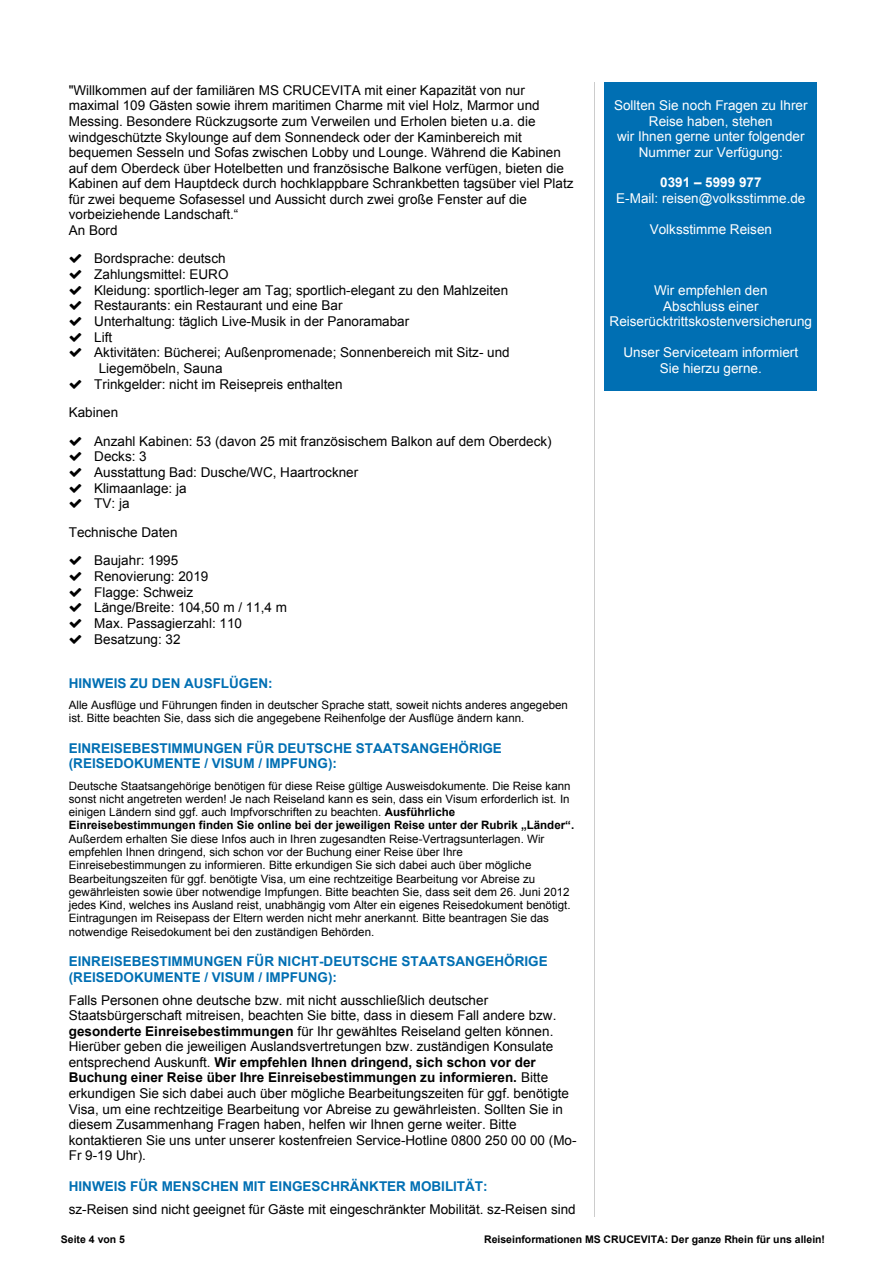
<style>
.page{position:relative;width:893px;height:1263px;background:#fff}
.page>*{position:absolute;margin:0;border:0;box-sizing:border-box;transform-origin:0 0}
.t1{font:13.5px/15.6px "Arial";color:#000}
.t2{font:13.5px/15.5px "Arial";color:#fff;text-align:center}
.t3{font:700 13.5px/15.6px "Arial";color:#006fb3}
.t4{font:700 13.5px "Arial";color:#fff}
.t5{font:11.55px/13.4px "Arial";color:#000}
.t6{font:700 10.5px "Arial";color:#000}
.s1{font-weight:700}
</style>
<div class="page">
<hr style="left:594px;top:83px;width:1px;height:1134px;background:#ccc">
<div style="left:605px;top:83px;width:212px;height:308px;background:#006fb3"></div>
<p class="t1" style="left:69px;top:84px;width:506px">"Willkommen auf der familiären MS CRUCEVITA mit einer Kapazität von nur maximal 109 Gästen sowie ihrem maritimen Charme mit viel Holz, Marmor und Messing. Besondere Rückzugsorte zum Verweilen und Erholen bieten u.a. die windgeschützte Skylounge auf dem Sonnendeck oder der Kaminbereich mit bequemen Sesseln und Sofas zwischen Lobby und Lounge. Während die Kabinen auf dem Oberdeck über Hotelbetten und französische Balkone verfügen, bieten die Kabinen auf dem Hauptdeck durch hochklappbare Schrankbetten tagsüber viel Platz für zwei bequeme Sofasessel und Aussicht durch zwei große Fenster auf die vorbeiziehende Landschaft.“<br>An Bord</p>
<p class="t1" style="left:94px;top:252px;width:133px">Bordsprache: deutsch</p>
<p class="t1" style="left:94px;top:268px;width:136px">Zahlungsmittel: EURO</p>
<p class="t1" style="left:94px;top:283px;width:415px">Kleidung: sportlich-leger am Tag; sportlich-elegant zu den Mahlzeiten</p>
<p class="t1" style="left:94px;top:299px;width:250px">Restaurants: ein Restaurant und eine Bar</p>
<p class="t1" style="left:94px;top:315px;width:316px">Unterhaltung: täglich Live-Musik in der Panoramabar</p>
<p class="t1" style="left:94px;top:330px;width:19px">Lift</p>
<p class="t1" style="left:94px;top:346px;width:417px">Aktivitäten: Bücherei; Außenpromenade; Sonnenbereich mit Sitz- und</p>
<p class="t1" style="left:99px;top:361px;width:125px">Liegemöbeln, Sauna</p>
<p class="t1" style="left:94px;top:377px;width:250px">Trinkgelder: nicht im Reisepreis enthalten</p>
<p class="t1" style="left:94px;top:399px;width:459px;line-height:28.7px;text-indent:-26px">Kabinen<br>Anzahl Kabinen: 53 (davon 25 mit französischem Balkon auf dem Oberdeck)</p>
<p class="t1" style="left:94px;top:450px;width:265px">Decks: 3<br>Ausstattung Bad: Dusche/WC, Haartrockner<br>Klimaanlage: ja<br>TV: ja</p>
<p class="t1" style="left:69px;top:519px;width:111px;line-height:28.7px;text-align:right">Technische Daten<br>Baujahr: 1995</p>
<p class="t1" style="left:94px;top:570px;width:194px">Renovierung: 2019<br>Flagge: Schweiz<br>Länge/Breite: 104,50 m / 11,4 m<br>Max. Passagierzahl: 110<br>Besatzung: 32</p>
<p class="t3" style="left:69px;top:676px;width:205px">HINWEIS ZU DEN AUSFLÜGEN:</p>
<p class="t5" style="left:69px;top:699px;width:501px">Alle Ausflüge und Führungen finden in deutscher Sprache statt, soweit nichts anderes angegeben ist. Bitte beachten Sie, dass sich die angegebene Reihenfolge der Ausflüge ändern kann.</p>
<p class="t3" style="left:69px;top:741px;width:435px">EINREISEBESTIMMUNGEN FÜR DEUTSCHE STAATSANGEHÖRIGE (REISEDOKUMENTE / VISUM / IMPFUNG):</p>
<p class="t5" style="left:69px;top:780px;width:507px">Deutsche Staatsangehörige benötigen für diese Reise gültige Ausweisdokumente. Die Reise kann sonst nicht angetreten werden! Je nach Reiseland kann es sein, dass ein Visum erforderlich ist. In einigen Ländern sind ggf. auch Impfvorschriften zu beachten. <span class="s1">Ausführliche Einreisebestimmungen finden Sie online bei der jeweiligen Reise unter der Rubrik „Länder“.</span></p>
<p class="t5" style="left:69px;top:833px;width:503px">Außerdem erhalten Sie diese Infos auch in Ihren zugesandten Reise-Vertragsunterlagen. Wir empfehlen Ihnen dringend, sich schon vor der Buchung einer Reise über Ihre Einreisebestimmungen zu informieren. Bitte erkundigen Sie sich dabei auch über mögliche Bearbeitungszeiten für ggf. benötigte Visa, um eine rechtzeitige Bearbeitung vor Abreise zu gewährleisten sowie über notwendige Impfungen. Bitte beachten Sie, dass seit dem 26. Juni 2012 jedes Kind, welches ins Ausland reist, unabhängig vom Alter ein eigenes Reisedokument benötigt.<br>Eintragungen im Reisepass der Eltern werden nicht mehr anerkannt. Bitte beantragen Sie das notwendige Reisedokument bei den zuständigen Behörden.</p>
<p class="t3" style="left:69px;top:955px;width:480px">EINREISEBESTIMMUNGEN FÜR NICHT-DEUTSCHE STAATSANGEHÖRIGE (REISEDOKUMENTE / VISUM / IMPFUNG):</p>
<p class="t1" style="left:69px;top:993px;width:509px">Falls Personen ohne deutsche bzw. mit nicht ausschließlich deutscher Staatsbürgerschaft mitreisen, beachten Sie bitte, dass in diesem Fall andere bzw. <span class="s1">gesonderte Einreisebestimmungen</span> für Ihr gewähltes Reiseland gelten können.<br>Hierüber geben die jeweiligen Auslandsvertretungen bzw. zuständigen Konsulate entsprechend Auskunft. <span class="s1">Wir empfehlen Ihnen dringend, sich schon vor der Buchung einer Reise über Ihre Einreisebestimmungen zu informieren.</span> Bitte erkundigen Sie sich dabei auch über mögliche Bearbeitungszeiten für ggf. benötigte Visa, um eine rechtzeitige Bearbeitung vor Abreise zu gewährleisten. Sollten Sie in diesem Zusammenhang Fragen haben, helfen wir Ihnen gerne weiter. Bitte kontaktieren Sie uns unter unserer kostenfreien Service-Hotline 0800 250 00 00 (Mo-Fr 9-19 Uhr).</p>
<p class="t3" style="left:69px;top:1180px;width:420px">HINWEIS FÜR MENSCHEN MIT EINGESCHRÄNKTER MOBILITÄT:</p>
<p class="t1" style="left:69px;top:1203px;width:508px">sz-Reisen sind nicht geeignet für Gäste mit eingeschränkter Mobilität. sz-Reisen sind</p>
<p class="t2" style="left:614px;top:99px;width:195px">Sollten Sie noch Fragen zu Ihrer<br>Reise haben, stehen<br>wir Ihnen gerne unter folgender<br>Nummer zur Verfügung:</p>
<p class="t4" style="left:660px;top:177px;width:103px">0391 – 5999 977</p>
<p class="t2" style="left:616px;top:192px;width:191px">E-Mail: reisen@volksstimme.de</p>
<p class="t2" style="left:650px;top:223px;width:124px">Volksstimme Reisen</p>
<p class="t2" style="left:610px;top:284px;width:204px">Wir empfehlen den<br>Abschluss einer<br>Reiserücktrittskostenversicherung</p>
<p class="t2" style="left:623px;top:346px;width:176px">Unser Serviceteam informiert<br>Sie hierzu gerne.</p>
<p class="t6" style="left:61px;top:1235px;width:66px">Seite 4 von 5</p>
<p class="t6" style="left:484px;top:1235px;width:342px">Reiseinformationen MS CRUCEVITA: Der ganze Rhein für uns allein!</p>
</div>
